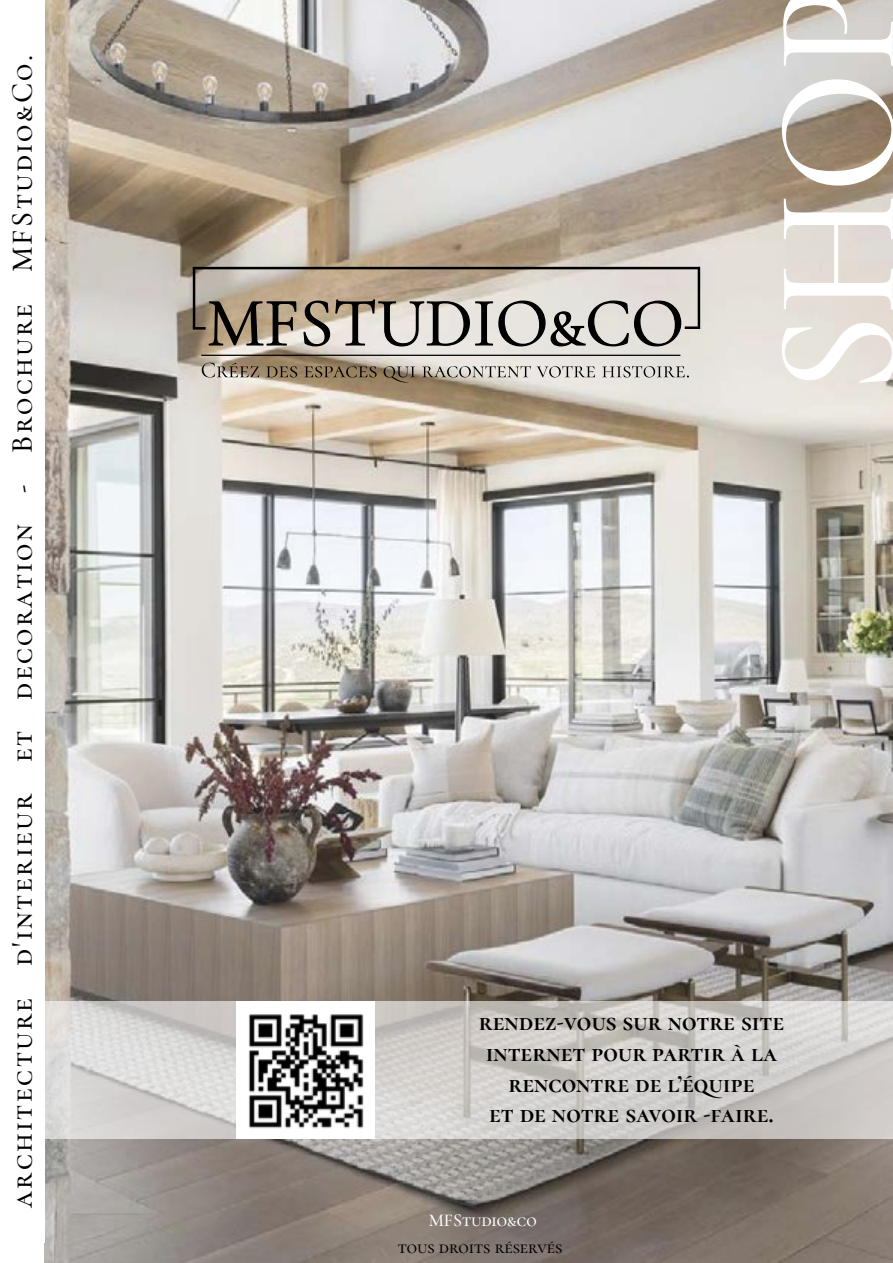
<style>
.page{position:relative;width:893px;height:1263px;background:#fff}
.page>*{position:absolute;margin:0;border:0;box-sizing:border-box;transform-origin:0 0}
.t1{font:500 174.9px "Cormorant SC";color:#fff;scale:.91 1}
.t2{font:500 30px "Cormorant SC";letter-spacing:.08em;color:#000}
.t3{font:700 25.5px/30.6px "Cormorant SC";color:#000;text-align:center}
.t4{font:500 18px "Cormorant SC";color:#000}
.t5{font:500 18px "Cormorant SC";color:#fff}
</style>
<div class="page">
<img style="left:45px;top:0;width:848px;height:1263px">
<svg style="left:208px;top:299px;width:474px;height:170px;background:#cec1af"></svg>
<svg style="left:202px;top:363px;width:487px;height:19px;background:#b1a79a"></svg>
<hr style="left:201px;top:355px;width:479px;height:1px;background:#000">
<hr style="left:698px;top:267px;width:2px;height:62px;background:#000">
<hr style="left:193px;top:267px;width:506px;height:2px;background:#000">
<hr style="left:193px;top:267px;width:2px;height:61px;background:#000">
<svg style="left:193px;top:300px;width:488px;height:46px;background:#a29c94"></svg>
<hr style="left:685px;top:326px;width:14px;height:3px;background:#000">
<svg style="left:45px;top:1001px;width:848px;height:137px;background:#d0cecb"></svg>
<img style="left:237px;top:1001px;width:137px;height:137px">
<p class="t2" style="left:4px;top:1208px;width:1154px;rotate:-90deg">architecture d'interieur et decoration - Brochure MFStudio&amp;Co.</p>
<h1 class="t1" style="left:730px;top:394px;width:451px;rotate:-90deg">SHOP</h1>
<p class="t3" style="left:479px;top:1007px;width:307px">rendez-vous sur notre site internet pour partir à la rencontre de l’équipe<br>et de notre savoir -faire.</p>
<p class="t5" style="left:429px;top:1209px;width:110px">MFStudio&amp;co</p>
<p class="t4" style="left:398px;top:1236px;width:166px">tous droits réservés</p>
</div>
